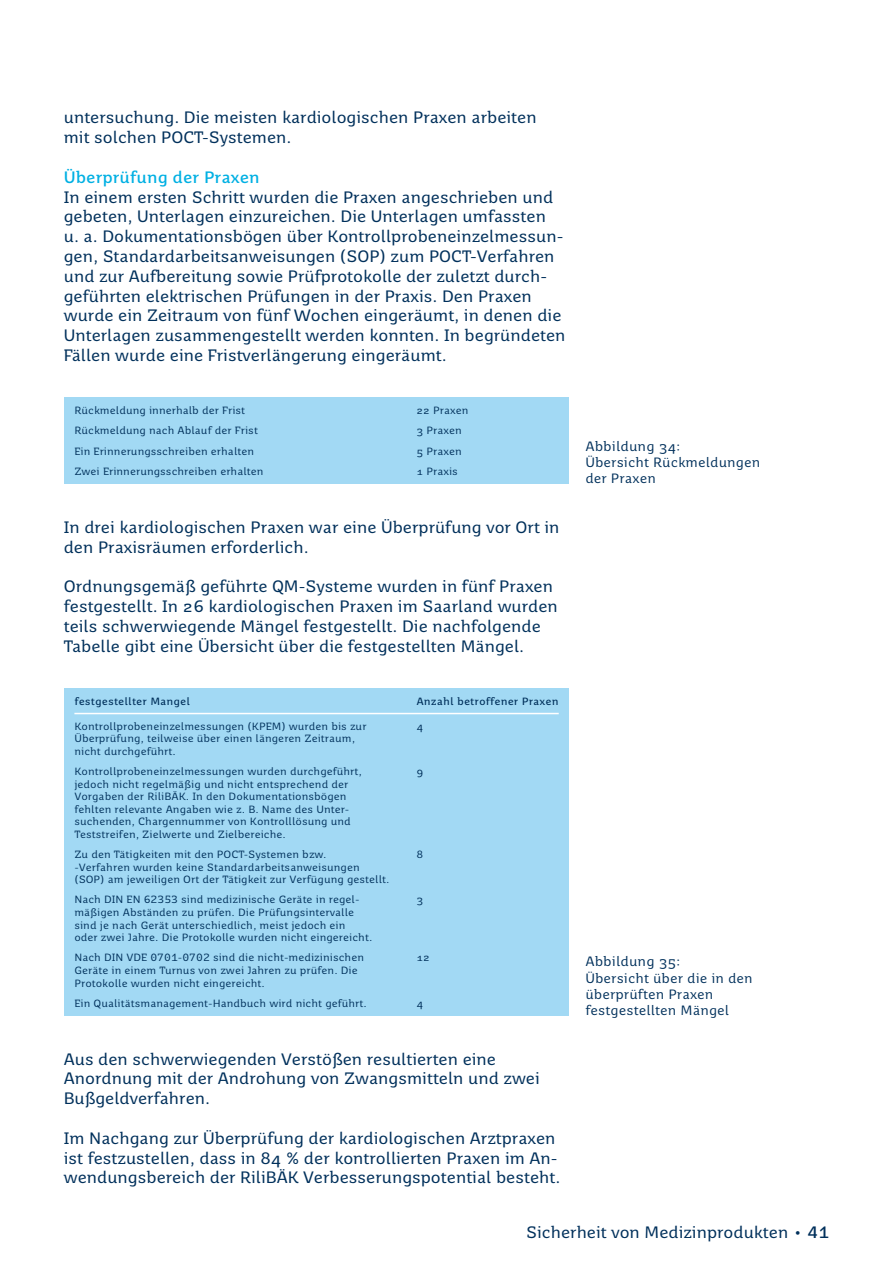
<style>
.page{position:relative;width:893px;height:1263px;background:#fff}
.page>*{position:absolute;margin:0;border:0;box-sizing:border-box;transform-origin:0 0}
.t1{font:16.5px/19.8px "Saar 1450 Text";color:#00305b}
.t2{font:700 16.5px "Saar 1450 Text";color:#00b0e3}
.t3{font:13.5px/16.2px "Saar 1450 Notes";color:#00305b}
.t4{font:10.5px/12.6px "Saar 1450 Notes";color:#00305b}
.t5{font:700 10.5px "Saar 1450 Notes";color:#00305b}
.s1{font-weight:700}
</style>
<div class="page">
<div style="left:64px;top:398px;width:504px;height:86px;background:#a2d9f4"></div>
<div style="left:64px;top:688px;width:504px;height:327px;background:#a2d9f4"></div>
<hr style="left:74px;top:713px;width:485px;height:1px;background:#fff">
<p class="t1" style="left:64px;top:108px;width:474px">untersuchung. Die meisten kardiologischen Praxen arbeiten mit solchen POCT-Systemen.</p>
<p class="t2" style="left:64px;top:167px;width:197px">Überprüfung der Praxen</p>
<p class="t1" style="left:64px;top:187px;width:503px">In einem ersten Schritt wurden die Praxen angeschrieben und gebeten, Unterlagen einzureichen. Die Unterlagen umfassten<br>u. a. Dokumentationsbögen über Kontrollprobeneinzelmessun&shy;gen, Standardarbeitsanweisungen (SOP) zum POCT-Verfahren und zur Aufbereitung sowie Prüfprotokolle der zuletzt durch&shy;geführten elektrischen Prüfungen in der Praxis. Den Praxen wurde ein Zeitraum von fünf Wochen eingeräumt, in denen die Unterlagen zusammengestellt werden konnten. In begründeten Fällen wurde eine Fristverlängerung eingeräumt.</p>
<p class="t4" style="left:74px;top:404px;width:172px">Rückmeldung innerhalb der Frist</p>
<p class="t4" style="left:416px;top:404px;width:54px">22 Praxen</p>
<p class="t4" style="left:74px;top:424px;width:185px">Rückmeldung nach Ablauf der Frist</p>
<p class="t4" style="left:416px;top:424px;width:47px">3 Praxen</p>
<p class="t4" style="left:74px;top:444px;width:181px">Ein Erinnerungsschreiben erhalten</p>
<p class="t4" style="left:416px;top:444px;width:47px">5 Praxen</p>
<p class="t4" style="left:74px;top:465px;width:191px">Zwei Erinnerungsschreiben erhalten</p>
<p class="t4" style="left:416px;top:465px;width:43px">1 Praxis</p>
<p class="t1" style="left:64px;top:517px;width:497px">In drei kardiologischen Praxen war eine Überprüfung vor Ort in den Praxisräumen erforderlich.</p>
<p class="t1" style="left:64px;top:576px;width:496px">Ordnungsgemäß geführte QM-Systeme wurden in fünf Praxen festgestellt. In 26 kardiologischen Praxen im Saarland wurden teils schwerwiegende Mängel festgestellt. Die nachfolgende Tabelle gibt eine Übersicht über die festgestellten Mängel.</p>
<p class="t5" style="left:74px;top:695px;width:117px">festgestellter Mangel</p>
<p class="t5" style="left:416px;top:695px;width:144px">Anzahl betroffener Praxen</p>
<p class="t4" style="left:74px;top:720px;width:294px">Kontrollprobeneinzelmessungen (KPEM) wurden bis zur</p>
<p class="t4" style="left:416px;top:720px;width:8px">4</p>
<p class="t4" style="left:74px;top:732px;width:282px">Überprüfung, teilweise über einen längeren Zeitraum, nicht durchgeführt.</p>
<p class="t4" style="left:74px;top:765px;width:289px">Kontrollprobeneinzelmessungen wurden durchgeführt,</p>
<p class="t4" style="left:416px;top:765px;width:8px">9</p>
<p class="t4" style="left:74px;top:778px;width:278px">jedoch nicht regelmäßig und nicht entsprechend der Vorgaben der RiliBÄK. In den Dokumentationsbögen fehlten relevante Angaben wie z. B. Name des Unter&shy;suchenden, Chargennummer von Kontrolllösung und Teststreifen, Zielwerte und Zielbereiche.</p>
<p class="t4" style="left:74px;top:848px;width:254px">Zu den Tätigkeiten mit den POCT-Systemen bzw.</p>
<p class="t4" style="left:416px;top:848px;width:8px">8</p>
<p class="t4" style="left:74px;top:861px;width:317px">-Verfahren wurden keine Standardarbeitsanweisungen (SOP) am jeweiligen Ort der Tätigkeit zur Verfügung gestellt.</p>
<p class="t4" style="left:74px;top:893px;width:287px">Nach DIN EN 62353 sind medizinische Geräte in regel-</p>
<p class="t4" style="left:416px;top:893px;width:8px">3</p>
<p class="t4" style="left:74px;top:906px;width:299px">mäßigen Abständen zu prüfen. Die Prüfungsintervalle sind je nach Gerät unterschiedlich, meist jedoch ein<br>oder zwei Jahre. Die Protokolle wurden nicht eingereicht.</p>
<p class="t4" style="left:74px;top:951px;width:291px">Nach DIN VDE 0701-0702 sind die nicht-medizinischen</p>
<p class="t4" style="left:416px;top:951px;width:15px">12</p>
<p class="t4" style="left:74px;top:964px;width:285px">Geräte in einem Turnus von zwei Jahren zu prüfen. Die<br>Protokolle wurden nicht eingereicht.</p>
<p class="t4" style="left:74px;top:997px;width:294px">Ein Qualitätsmanagement-Handbuch wird nicht geführt.</p>
<p class="t4" style="left:416px;top:997px;width:8px">4</p>
<p class="t1" style="left:64px;top:1049px;width:478px">Aus den schwerwiegenden Verstößen resultierten eine<br>Anordnung mit der Androhung von Zwangsmitteln und zwei<br>Bußgeldverfahren.</p>
<p class="t1" style="left:64px;top:1128px;width:498px">Im Nachgang zur Überprüfung der kardiologischen Arztpraxen ist festzustellen, dass in 84 % der kontrollierten Praxen im An&shy;wendungsbereich der RiliBÄK Verbesserungspotential besteht.</p>
<p class="t3" style="left:585px;top:438px;width:176px">Abbildung 34:<br>Übersicht Rückmeldungen der Praxen</p>
<p class="t3" style="left:585px;top:954px;width:169px">Abbildung 35:<br>Übersicht über die in den überprüften Praxen festgestellten Mängel</p>
<p class="t1" style="left:526px;top:1222px;width:304px">Sicherheit von Medizinprodukten • <span class="s1">41</span></p>
</div>
